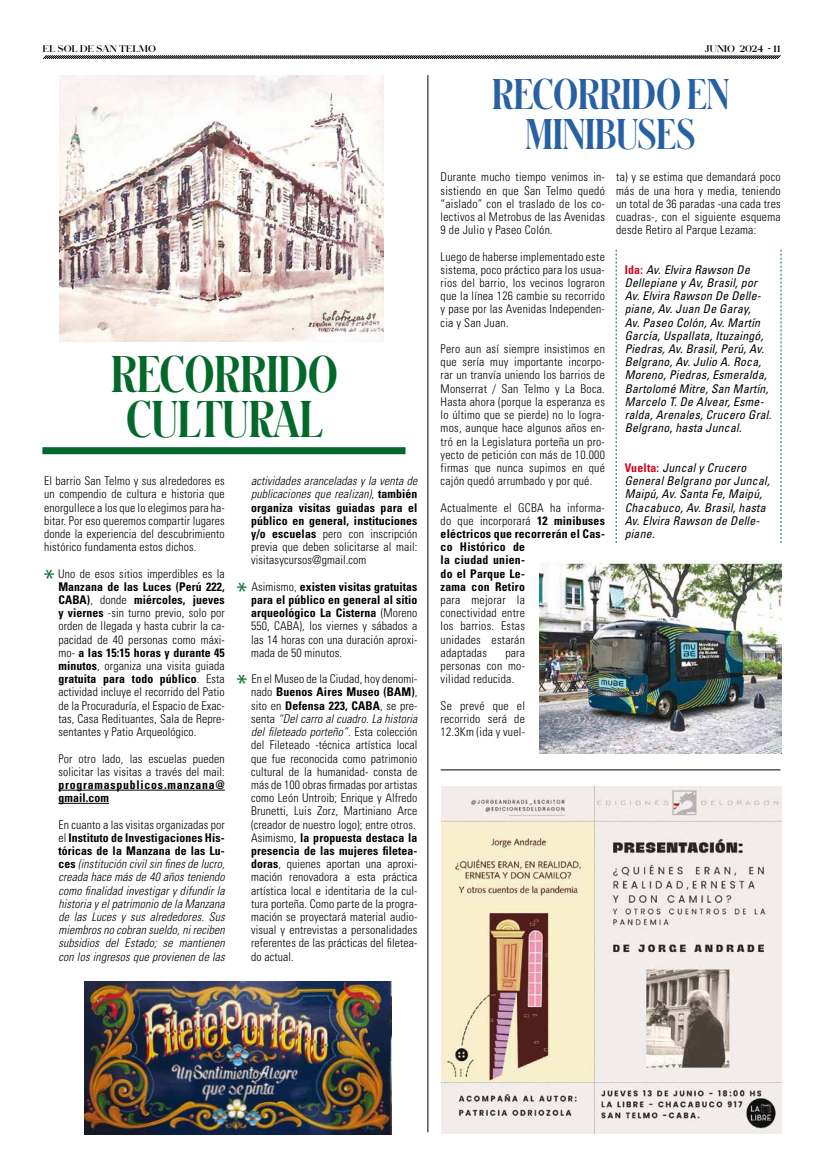
<style>
.page{position:relative;width:823px;height:1163px;background:#fff}
.page>*{position:absolute;margin:0;border:0;box-sizing:border-box;transform-origin:0 0}
.t1{font:700 48px/45px "Schnyder Cond S";letter-spacing:-.02em;color:#02692a;text-align:center}
.t2{font:700 40px/40px "Schnyder Cond S";letter-spacing:-.02em;color:#2760a3;text-align:center}
.t3{font:300 condensed 29px "Univers LT Std";color:#02692a}
.t4{font:300 condensed 12px/13.2px "Univers LT Std";letter-spacing:.01em;color:#000;text-align:justify}
.t5{font:italic condensed 12px/13.2px "Univers LT Std";letter-spacing:.02em;color:#000}
.t6{font:italic 300 condensed 12px/13.2px "Univers LT Std";letter-spacing:.01em;color:#000;text-align:justify}
.t7{font:700 condensed 12px/13.2px "Univers LT Std";letter-spacing:.02em;color:#000;text-align:justify}
.t8{font:700 condensed 12px/13.2px "Univers LT Std";letter-spacing:.065em;color:#000}
.t9{font:700 9px "Schnyder Wide S";letter-spacing:.03em;color:#000}
.s1{font-weight:700}
.s2{font-style:normal}
.s3{font-weight:700;font-style:normal}
.s4{font-weight:300;font-style:italic}
.s5{font-weight:300}
.s6{font-style:italic}
.s7{font-weight:700;font-style:normal;color:#cd071e}
</style>
<div class="page">
<svg style="left:43px;top:55px;width:738px;height:4px;background:#646464"></svg>
<hr style="left:58px;top:789px;width:167px;height:1px;background:#000">
<hr style="left:58px;top:802px;width:51px;height:1px;background:#000">
<svg style="left:780px;top:249px;width:1px;height:294px"></svg>
<svg style="left:615px;top:249px;width:1px;height:294px"></svg>
<div style="left:42px;top:447px;width:363px;height:7px;background:#02692a"></div>
<img style="left:85px;top:981px;width:306px;height:153px">
<img style="left:60px;top:75px;width:323px;height:266px">
<img style="left:539px;top:561px;width:241px;height:192px">
<hr style="left:427px;top:75px;width:1px;height:1057px;background:#000">
<hr style="left:440px;top:769px;width:340px;height:1px;background:#000">
<img style="left:441px;top:786px;width:339px;height:346px">
<p class="t9" style="left:43px;top:42px;width:114px">EL SOL DE SAN TELMO</p>
<p class="t9" style="left:704px;top:42px;width:77px">JUNIO 2024 - 11</p>
<h1 class="t1" style="left:111px;top:350px;width:229px">RECORRIDO<br>CULTURAL</h1>
<p class="t4" style="left:44px;top:474px;width:182px">El barrio San Telmo y sus alrededores es un compendio de cultura e historia que enorgullece a los que lo elegimos para ha&shy;bitar. Por eso queremos compartir lugares donde la experiencia del descubrimiento histórico fundamenta estos dichos.</p>
<h3 class="t3" style="left:44px;top:563px;width:17px">*</h3>
<p class="t4" style="left:58px;top:566px;width:168px">Uno de esos sitios imperdibles es la</p>
<p class="t4" style="left:58px;top:580px;width:168px"><span class="s1">Manzana de las Luces (Perú 222, CABA)</span>, donde <span class="s1">miércoles, jueves y viernes</span> -sin turno previo, solo por orden de llegada y hasta cubrir la ca&shy;pacidad de 40 personas como máxi&shy;mo- <span class="s1">a las 15:15 horas y durante 45 minutos</span>, organiza una visita guiada <span class="s1">gratuita para todo público</span>. Esta actividad incluye el recorrido del Patio de la Procuraduría, el Espacio de Exac&shy;tas, Casa Redituantes, Sala de Repre&shy;sentantes y Patio Arqueológico.</p>
<p class="t4" style="left:58px;top:751px;width:168px">Por otro lado, las escuelas pueden solicitar las visitas a través del mail:</p>
<p class="t8" style="left:58px;top:777px;width:168px">programaspublicos.manzana@ gmail.com</p>
<p class="t6" style="left:58px;top:817px;width:168px"><span class="s2">En cuanto a las visitas organizadas por el</span> <span class="s3">Instituto de Investigaciones His&shy;tóricas de la Manzana de las Lu&shy;ces</span> (institución civil sin fines de lucro, creada hace más de 40 años teniendo como finalidad investigar y difundir la historia y el patrimonio de la Manzana de las Luces y sus alrededores. Sus miembros no cobran sueldo, ni reciben subsidios del Estado; se mantienen con los ingresos que provienen de las</p>
<p class="t7" style="left:251px;top:474px;width:168px"><span class="s4">actividades aranceladas y la venta de publicaciones que realizan)</span><span class="s5">,</span> también organiza visitas guiadas para el público en general, instituciones y/o escuelas <span class="s5">pero con inscripción previa que deben solicitarse al mail: visitasycursos@gmail.com</span></p>
<h3 class="t3" style="left:237px;top:576px;width:17px">*</h3>
<p class="t4" style="left:251px;top:580px;width:168px">Asimismo, <span class="s1">existen visitas gratuitas para el público en general al sitio arqueológico La Cisterna</span> (Moreno 550, CABA), los viernes y sábados a las 14 horas con una duración aproxi&shy;mada de 50 minutos.</p>
<h3 class="t3" style="left:237px;top:668px;width:17px">*</h3>
<p class="t4" style="left:251px;top:672px;width:168px;text-align:left">En el Museo de la Ciudad, hoy denomi&shy;nado <span class="s1">Buenos Aires Museo (BAM)</span>, sito en <span class="s1">Defensa 223, CABA</span>, se pre&shy;senta <span class="s6">“Del carro al cuadro. La historia del fileteado porteño”</span>. Esta colección del Fileteado -técnica artística local que fue reconocida como patrimonio cultural de la humanidad- consta de más de 100 obras firmadas por artistas como León Untroib; Enrique y Alfredo Brunetti, Luis Zorz, Martiniano Arce (creador de nuestro logo); entre otros.<br>Asimismo, <span class="s1">la propuesta destaca la presencia de las mujeres filetea&shy;doras</span>, quienes aportan una aproxi&shy;mación renovadora a esta práctica artística local e identitaria de la cul&shy;tura porteña. Como parte de la progra&shy;mación se proyectará material audio&shy;visual y entrevistas a personalidades referentes de las prácticas del filetea&shy;do actual.</p>
<h2 class="t2" style="left:491px;top:73px;width:239px">RECORRIDO EN<br>MINIBUSES</h2>
<p class="t4" style="left:440px;top:170px;width:166px">Durante mucho tiempo venimos in&shy;sistiendo en que San Telmo quedó “aislado” con el traslado de los co&shy;lectivos al Metrobus de las Avenidas 9 de Julio y Paseo Colón.</p>
<p class="t4" style="left:440px;top:250px;width:166px">Luego de haberse implementado este sistema, poco práctico para los usua&shy;rios del barrio, los vecinos lograron que la línea 126 cambie su recorrido y pase por las Avenidas Independen&shy;cia y San Juan.</p>
<p class="t4" style="left:440px;top:342px;width:166px">Pero aun así siempre insistimos en que sería muy importante incorpo&shy;rar un tranvía uniendo los barrios de Monserrat / San Telmo y La Boca.<br>Hasta ahora (porque la esperanza es lo último que se pierde) no lo logra&shy;mos, aunque hace algunos años en&shy;tró en la Legislatura porteña un pro&shy;yecto de petición con más de 10.000 firmas que nunca supimos en qué cajón quedó arrumbado y por qué.</p>
<p class="t7" style="left:440px;top:500px;width:166px;text-align:left"><span class="s5">Actualmente el GCBA ha informa&shy;do que incorporará</span> 12 minibuses eléctricos que recorrerán el Cas&shy;co Histórico de<br>la ciudad unien-<br>do el Parque Le-<br>zama con Retiro</p>
<p class="t4" style="left:440px;top:593px;width:86px">para mejorar la conectividad entre los barrios. Estas unidades estarán adaptadas</p>
<p class="t4" style="left:440px;top:646px;width:86px;text-indent:65px">para personas con mo&shy;vilidad reducida.</p>
<p class="t4" style="left:440px;top:698px;width:86px">Se prevé que el recorrido será de 12.3Km (ida y vuel-</p>
<p class="t4" style="left:615px;top:170px;width:166px">ta) y se estima que demandará poco más de una hora y media, teniendo un total de 36 paradas -una cada tres cuadras-, con el siguiente esquema desde Retiro al Parque Lezama:</p>
<p class="t5" style="left:624px;top:263px;width:148px"><span class="s7">Ida:</span> Av. Elvira Rawson De<br>Dellepiane y Av, Brasil, por<br>Av. Elvira Rawson De Delle&shy;piane, Av. Juan De Garay,<br>Av. Paseo Colón, Av. Martín<br>García, Uspallata, Ituzaingó,<br>Piedras, Av. Brasil, Perú, Av.<br>Belgrano, Av. Julio A. Roca,<br>Moreno, Piedras, Esmeralda,<br>Bartolomé Mitre, San Martín,<br>Marcelo T. De Alvear, Esme&shy;ralda, Arenales, Crucero Gral.<br>Belgrano, hasta Juncal.</p>
<p class="t5" style="left:624px;top:461px;width:146px"><span class="s7">Vuelta:</span> Juncal y Crucero<br>General Belgrano por Juncal,<br>Maipú, Av. Santa Fe, Maipú,<br>Chacabuco, Av. Brasil, hasta<br>Av. Elvira Rawson de Delle&shy;piane.</p>
</div>
